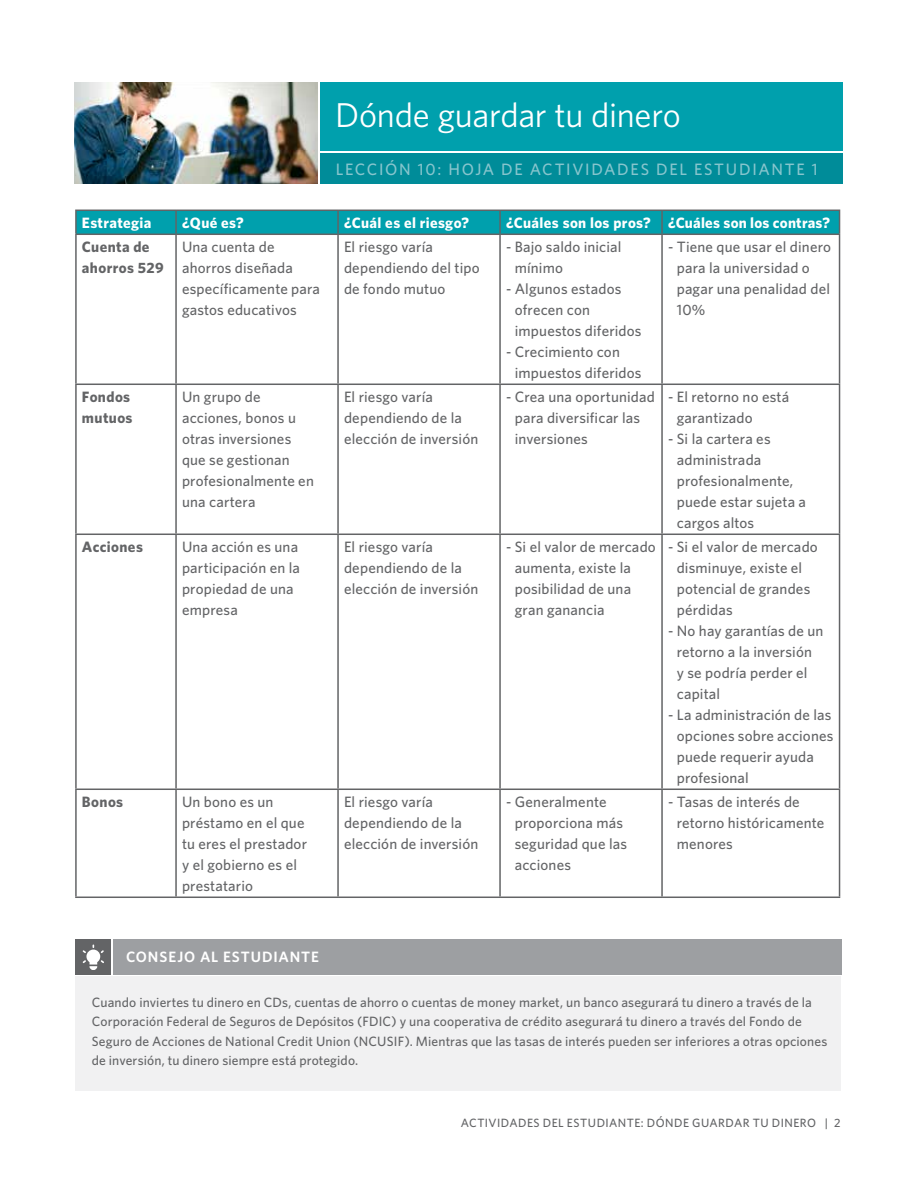
<style>
.page{position:relative;width:918px;height:1188px;background:#fff}
.page>*{position:absolute;margin:0;border:0;box-sizing:border-box;transform-origin:0 0}
.t1{font:34.5px "Whitney";letter-spacing:-.01em;color:#fff}
.t2{font:500 16.5px "Whitney";letter-spacing:.105em;color:#87c5cd}
.t3{font:500 15px/21px "Whitney";letter-spacing:.01em;color:#636466}
.t4{font:700 15px "Whitney";letter-spacing:.025em;color:#fff}
.t5{font:700 15px/21px "Whitney";letter-spacing:.025em;color:#636466}
.t6{font:600 15px "Whitney";letter-spacing:.06em;color:#fff}
.t7{font:500 13.5px/19.5px "Whitney";letter-spacing:.01em;color:#636466}
.t8{font:500 12px "Whitney";letter-spacing:.04em;color:#636466}
</style>
<div class="page">
<img style="left:74px;top:82px;width:243px;height:102px">
<div style="left:320px;top:82px;width:523px;height:69px;background:#00a0ad"></div>
<div style="left:320px;top:153px;width:523px;height:30px;background:#008c99"></div>
<hr style="left:75px;top:210px;width:101px;height:1px;background:#636466">
<hr style="left:75px;top:211px;width:2px;height:23px;background:#636466">
<svg style="left:76px;top:210px;width:764px;height:24px;background:#079ba7"></svg>
<hr style="left:75px;top:234px;width:101px;height:1px;background:#636466">
<hr style="left:75px;top:235px;width:2px;height:149px;background:#636466">
<hr style="left:176px;top:234px;width:162px;height:1px;background:#636466">
<hr style="left:175px;top:235px;width:2px;height:149px;background:#636466">
<hr style="left:338px;top:234px;width:162px;height:1px;background:#636466">
<hr style="left:337px;top:235px;width:2px;height:149px;background:#636466">
<hr style="left:500px;top:234px;width:162px;height:1px;background:#636466">
<hr style="left:499px;top:235px;width:2px;height:149px;background:#636466">
<hr style="left:662px;top:234px;width:178px;height:1px;background:#636466">
<hr style="left:661px;top:235px;width:2px;height:149px;background:#636466">
<hr style="left:839px;top:235px;width:1px;height:149px;background:#636466">
<hr style="left:75px;top:384px;width:101px;height:1px;background:#636466">
<hr style="left:75px;top:385px;width:2px;height:149px;background:#636466">
<hr style="left:176px;top:384px;width:162px;height:1px;background:#636466">
<hr style="left:175px;top:385px;width:2px;height:149px;background:#636466">
<hr style="left:338px;top:384px;width:162px;height:1px;background:#636466">
<hr style="left:337px;top:385px;width:2px;height:149px;background:#636466">
<hr style="left:500px;top:384px;width:162px;height:1px;background:#636466">
<hr style="left:499px;top:385px;width:2px;height:149px;background:#636466">
<hr style="left:662px;top:384px;width:178px;height:1px;background:#636466">
<hr style="left:661px;top:385px;width:2px;height:149px;background:#636466">
<hr style="left:839px;top:385px;width:1px;height:149px;background:#636466">
<hr style="left:75px;top:534px;width:101px;height:1px;background:#636466">
<hr style="left:75px;top:535px;width:2px;height:254px;background:#636466">
<hr style="left:176px;top:534px;width:162px;height:1px;background:#636466">
<hr style="left:175px;top:535px;width:2px;height:254px;background:#636466">
<hr style="left:338px;top:534px;width:162px;height:1px;background:#636466">
<hr style="left:337px;top:535px;width:2px;height:254px;background:#636466">
<hr style="left:500px;top:534px;width:162px;height:1px;background:#636466">
<hr style="left:499px;top:535px;width:2px;height:254px;background:#636466">
<hr style="left:662px;top:534px;width:178px;height:1px;background:#636466">
<hr style="left:661px;top:535px;width:2px;height:254px;background:#636466">
<hr style="left:839px;top:535px;width:1px;height:254px;background:#636466">
<hr style="left:75px;top:789px;width:101px;height:1px;background:#636466">
<hr style="left:75px;top:790px;width:2px;height:107px;background:#636466">
<hr style="left:176px;top:789px;width:162px;height:1px;background:#636466">
<hr style="left:175px;top:790px;width:2px;height:107px;background:#636466">
<hr style="left:338px;top:789px;width:162px;height:1px;background:#636466">
<hr style="left:337px;top:790px;width:2px;height:107px;background:#636466">
<hr style="left:500px;top:789px;width:162px;height:1px;background:#636466">
<hr style="left:499px;top:790px;width:2px;height:107px;background:#636466">
<hr style="left:662px;top:789px;width:178px;height:1px;background:#636466">
<hr style="left:661px;top:790px;width:2px;height:107px;background:#636466">
<hr style="left:839px;top:790px;width:1px;height:107px;background:#636466">
<hr style="left:75px;top:897px;width:101px;height:1px;background:#636466">
<hr style="left:176px;top:897px;width:162px;height:1px;background:#636466">
<hr style="left:338px;top:897px;width:162px;height:1px;background:#636466">
<hr style="left:500px;top:897px;width:162px;height:1px;background:#636466">
<hr style="left:662px;top:897px;width:178px;height:1px;background:#636466">
<div style="left:76px;top:976px;width:765px;height:115px;background:#f1f1f2"></div>
<div style="left:76px;top:939px;width:35px;height:36px;background:#636466"></div>
<div style="left:113px;top:939px;width:728px;height:36px;background:#9d9fa2"></div>
<svg style="left:83px;top:945px;width:21px;height:25px"></svg>
<h1 class="t1" style="left:335px;top:92px;width:347px">Dónde guardar tu dinero</h1>
<p class="t2" style="left:336px;top:158px;width:483px">LECCIÓN 10: HOJA DE ACTIVIDADES DEL ESTUDIANTE 1</p>
<p class="t4" style="left:82px;top:213px;width:71px">Estrategia</p>
<p class="t4" style="left:182px;top:213px;width:63px">¿Qué es?</p>
<p class="t4" style="left:344px;top:213px;width:127px">¿Cuál es el riesgo?</p>
<p class="t4" style="left:506px;top:213px;width:326px">¿Cuáles son los pros? ¿Cuáles son los contras?</p>
<p class="t5" style="left:82px;top:236px;width:83px">Cuenta de ahorros 529</p>
<p class="t3" style="left:182px;top:236px;width:140px">Una cuenta de ahorros diseñada específicamente para gastos educativos</p>
<p class="t3" style="left:344px;top:236px;width:137px">El riesgo varía dependiendo del tipo de fondo mutuo</p>
<p class="t3" style="left:515px;top:236px;width:108px;text-indent:-9px">- Bajo saldo inicial mínimo</p>
<p class="t3" style="left:677px;top:236px;width:156px;text-indent:-9px">- Tiene que usar el dinero para la universidad o pagar una penalidad del<br>10%</p>
<p class="t3" style="left:515px;top:278px;width:128px;text-indent:-9px">- Algunos estados ofrecen con impuestos diferidos</p>
<p class="t3" style="left:515px;top:341px;width:128px;text-indent:-9px">- Crecimiento con impuestos diferidos</p>
<p class="t5" style="left:82px;top:386px;width:52px">Fondos mutuos</p>
<p class="t3" style="left:182px;top:386px;width:133px">Un grupo de acciones, bonos u otras inversiones que se gestionan profesionalmente en una cartera</p>
<p class="t3" style="left:344px;top:386px;width:136px">El riesgo varía dependiendo de la elección de inversión</p>
<p class="t3" style="left:515px;top:386px;width:142px;text-indent:-9px">- Crea una oportunidad para diversificar las inversiones</p>
<p class="t3" style="left:677px;top:386px;width:114px;text-indent:-9px">- El retorno no está garantizado</p>
<p class="t3" style="left:677px;top:428px;width:131px;text-indent:-9px">- Si la cartera es administrada profesionalmente, puede estar sujeta a cargos altos</p>
<p class="t5" style="left:82px;top:536px;width:63px">Acciones</p>
<p class="t3" style="left:182px;top:536px;width:119px">Una acción es una participación en la propiedad de una empresa</p>
<p class="t3" style="left:344px;top:536px;width:136px">El riesgo varía dependiendo de la elección de inversión</p>
<p class="t3" style="left:515px;top:536px;width:143px;text-indent:-9px">- Si el valor de mercado aumenta, existe la posibilidad de una gran ganancia</p>
<p class="t3" style="left:677px;top:536px;width:143px;text-indent:-9px">- Si el valor de mercado disminuye, existe el potencial de grandes pérdidas</p>
<p class="t3" style="left:677px;top:620px;width:148px;text-indent:-9px">- No hay garantías de un retorno a la inversión<br>y se podría perder el capital</p>
<p class="t3" style="left:677px;top:704px;width:158px;text-indent:-9px">- La administración de las opciones sobre acciones puede requerir ayuda profesional</p>
<p class="t5" style="left:82px;top:791px;width:43px">Bonos</p>
<p class="t3" style="left:182px;top:791px;width:127px">Un bono es un préstamo en el que tu eres el prestador y el gobierno es el prestatario</p>
<p class="t3" style="left:344px;top:791px;width:136px">El riesgo varía dependiendo de la elección de inversión</p>
<p class="t3" style="left:515px;top:791px;width:114px;text-indent:-9px">- Generalmente proporciona más seguridad que las acciones</p>
<p class="t3" style="left:677px;top:791px;width:149px;text-indent:-9px">- Tasas de interés de retorno históricamente menores</p>
<p class="t6" style="left:126px;top:947px;width:194px">CONSEJO AL ESTUDIANTE</p>
<p class="t7" style="left:92px;top:992px;width:737px">Cuando inviertes tu dinero en CDs, cuentas de ahorro o cuentas de money market, un banco asegurará tu dinero a través de la Corporación Federal de Seguros de Depósitos (FDIC) y una cooperativa de crédito asegurará tu dinero a través del Fondo de Seguro de Acciones de National Credit Union (NCUSIF). Mientras que las tasas de interés pueden ser inferiores a otras opciones de inversión, tu dinero siempre está protegido.</p>
<p class="t8" style="left:461px;top:1115px;width:381px">ACTIVIDADES DEL ESTUDIANTE: DÓNDE GUARDAR TU DINERO | 2</p>
</div>
